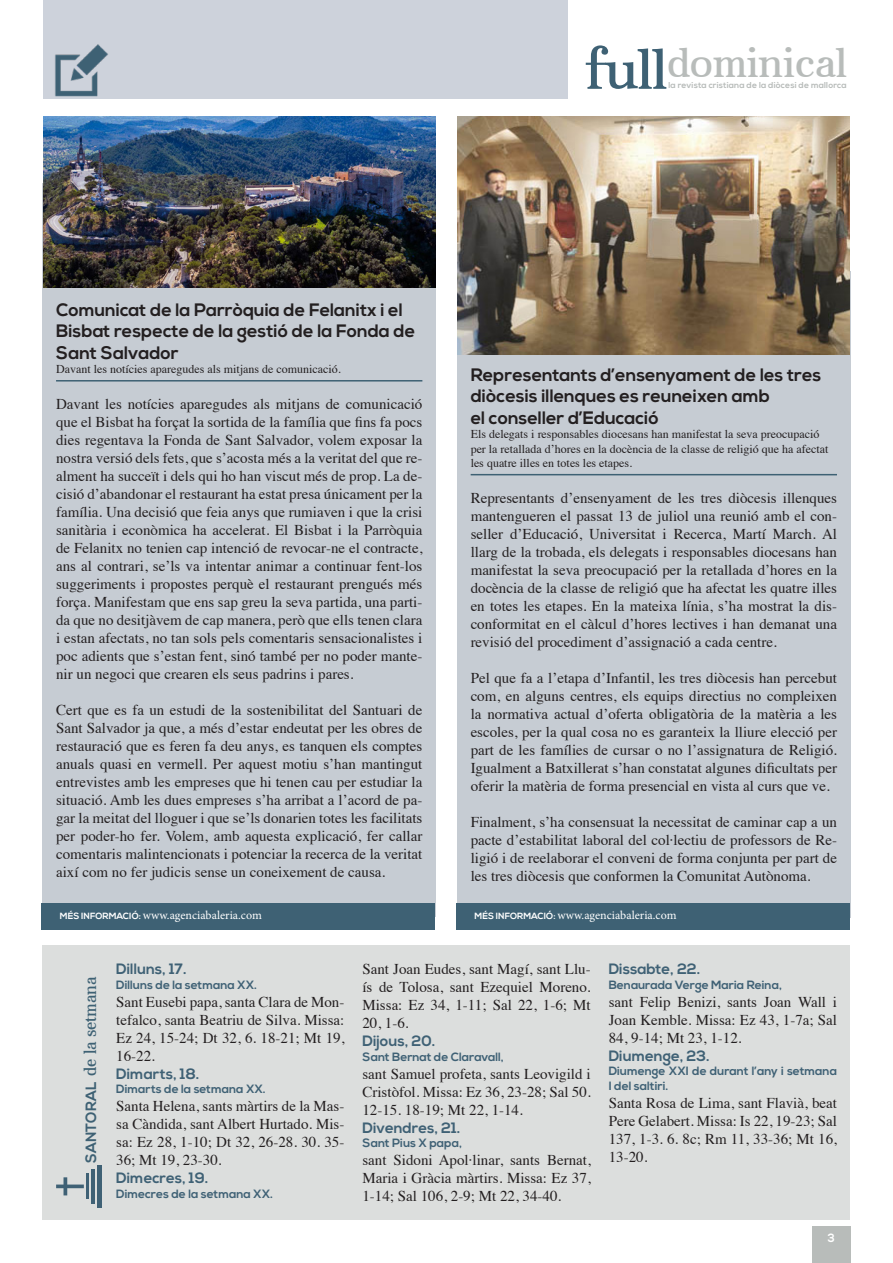
<style>
.page{position:relative;width:893px;height:1263px;background:#fff}
.page>*{position:absolute;margin:0;border:0;box-sizing:border-box;transform-origin:0 0}
.t1{font:56.1px "Aver";color:#3e6174;scale:1.05 1}
.t2{font:40.8px "Aver";letter-spacing:-.01em;color:#b8bcba;scale:1.05 1}
.TITULO_NOTICIA{font:700 18px/21.6px "Nexa";color:#231f20}
.t3{font:17.4px "Aver";color:#3e6174}
.TEXTO_NOTICIAS{font:15px/18px "Times";color:#231f20;text-align:justify}
.TEXTO_SALTORAL{font:15px/18px "Times";color:#231f20;text-align:justify}
.T-1{font:700 15px "Nexa";color:#3f6175}
.SUB_TITULO{font:12px/14.4px "Times";color:#231f20}
.T-2{font:700 12px/14.4px "Nexa";color:#3f6175}
.t4{font:12px "Minion Pro";color:#fff}
.t5{font:700 12px "Nexa";color:#fff;scale:.9 1}
.t6{font:700 8.55px "Nexa";letter-spacing:.01em;color:#b8bcba}
.s1{font-family:"Nexa";font-weight:700;font-size:9px}
.s2{font-family:"Nexa";font-weight:700;font-size:14.85px}
</style>
<div class="page">
<div style="left:812px;top:1226px;width:38px;height:37px;background:#b8bcba"></div>
<div style="left:44px;top:0;width:524px;height:99px;background:#cdd2db"></div>
<img style="left:55px;top:44px;width:53px;height:53px">
<div style="left:43px;top:183px;width:393px;height:734px;background:#c6ccd3"></div>
<hr style="left:56px;top:380px;width:366px;height:1px;background:#3e6174">
<div style="left:42px;top:903px;width:393px;height:27px;background:#3e6174"></div>
<div style="left:43px;top:945px;width:807px;height:275px;background:#dcdedd"></div>
<svg style="left:56px;top:1177px;width:28px;height:18px"></svg>
<hr style="left:87px;top:1173px;width:2px;height:26px;background:#3f6175">
<hr style="left:92px;top:1169px;width:3px;height:34px;background:#3f6175">
<div style="left:97px;top:1165px;width:5px;height:43px;background:#3f6175"></div>
<img style="left:43px;top:116px;width:392px;height:172px">
<div style="left:457px;top:271px;width:393px;height:646px;background:#c6ccd3"></div>
<hr style="left:471px;top:474px;width:366px;height:1px;background:#3e6174">
<div style="left:456px;top:903px;width:394px;height:27px;background:#3e6174"></div>
<img style="left:458px;top:116px;width:392px;height:239px">
<p class="t1" style="left:584px;top:39px;width:81px">full</p>
<p class="t2" style="left:667px;top:41px;width:173px">dominical</p>
<p class="t6" style="left:668px;top:80px;width:180px">la revista cristiana de la diòcesi de mallorca</p>
<p class="TITULO_NOTICIA" style="left:56px;top:299px;width:361px">Comunicat de la Parròquia de Felanitx i el<br>Bisbat respecte de la gestió de la Fonda de<br>Sant Salvador</p>
<p class="SUB_TITULO" style="left:56px;top:361px;width:286px">Davant les notícies aparegudes als mitjans de comunicació.</p>
<p class="TEXTO_NOTICIAS" style="left:56px;top:394px;width:368px">Davant les notícies aparegudes als mitjans de comunicació que el Bisbat ha forçat la sortida de la família que fins fa pocs dies regentava la Fonda de Sant Salvador, volem exposar la nostra versió dels fets, que s’acosta més a la veritat del que re&shy;alment ha succeït i dels qui ho han viscut més de prop. La de&shy;cisió d’abandonar el restaurant ha estat presa únicament per la família. Una decisió que feia anys que rumiaven i que la crisi sanitària i econòmica ha accelerat. El Bisbat i la Parròquia de Felanitx no tenien cap intenció de revocar-ne el contracte, ans al contrari, se’ls va intentar animar a continuar fent-los suggeriments i propostes perquè el restaurant prengués més força. Manifestam que ens sap greu la seva partida, una parti&shy;da que no desitjàvem de cap manera, però que ells tenen clara i estan afectats, no tan sols pels comentaris sensacionalistes i poc adients que s’estan fent, sinó també per no poder mante&shy;nir un negoci que crearen els seus padrins i pares.</p>
<p class="TEXTO_NOTICIAS" style="left:56px;top:700px;width:368px">Cert que es fa un estudi de la sostenibilitat del Santuari de Sant Salvador ja que, a més d’estar endeutat per les obres de restauració que es feren fa deu anys, es tanquen els comptes anuals quasi en vermell. Per aquest motiu s’han mantingut entrevistes amb les empreses que hi tenen cau per estudiar la situació. Amb les dues empreses s’ha arribat a l’acord de pa&shy;gar la meitat del lloguer i que se’ls donarien totes les facilitats per poder-ho fer. Volem, amb aquesta explicació, fer callar comentaris malintencionats i potenciar la recerca de la veritat així com no fer judicis sense un coneixement de causa.</p>
<p class="t4" style="left:60px;top:907px;width:203px"><span class="s1">MÉS INFORMACIÓ:</span> www.agenciabaleria.com</p>
<p class="TITULO_NOTICIA" style="left:471px;top:364px;width:352px">Representants d’ensenyament de les tres diòcesis illenques es reuneixen amb</p>
<p class="TITULO_NOTICIA" style="left:471px;top:408px;width:190px">el conseller d’Educació</p>
<p class="SUB_TITULO" style="left:471px;top:426px;width:359px">Els delegats i responsables diocesans han manifestat la seva preocupació per la retallada d’hores en la docència de la classe de religió que ha afectat les quatre illes en totes les etapes.</p>
<p class="TEXTO_NOTICIAS" style="left:471px;top:488px;width:368px">Representants d’ensenyament de les tres diòcesis illenques mantengueren el passat 13 de juliol una reunió amb el con&shy;seller d’Educació, Universitat i Recerca, Martí March. Al llarg de la trobada, els delegats i responsables diocesans han manifestat la seva preocupació per la retallada d’hores en la docència de la classe de religió que ha afectat les quatre illes en totes les etapes. En la mateixa línia, s’ha mostrat la dis&shy;conformitat en el càlcul d’hores lectives i han demanat una revisió del procediment d’assignació a cada centre.</p>
<p class="TEXTO_NOTICIAS" style="left:471px;top:668px;width:368px">Pel que fa a l’etapa d’Infantil, les tres diòcesis han percebut com, en alguns centres, els equips directius no compleixen la normativa actual d’oferta obligatòria de la matèria a les escoles, per la qual cosa no es garanteix la lliure elecció per part de les famílies de cursar o no l’assignatura de Religió.<br>Igualment a Batxillerat s’han constatat algunes dificultats per oferir la matèria de forma presencial en vista al curs que ve.</p>
<p class="TEXTO_NOTICIAS" style="left:471px;top:812px;width:368px">Finalment, s’ha consensuat la necessitat de caminar cap a un pacte d’estabilitat laboral del col·lectiu de professors de Re&shy;ligió i de reelaborar el conveni de forma conjunta per part de les tres diòcesis que conformen la Comunitat Autònoma.</p>
<p class="t4" style="left:475px;top:907px;width:203px"><span class="s1">MÉS INFORMACIÓ:</span> www.agenciabaleria.com</p>
<p class="t3" style="left:81px;top:1162px;width:187px;rotate:-90deg"><span class="s2">SANTORAL</span> de la setmana</p>
<p class="T-1" style="left:116px;top:960px;width:72px">Dilluns, 17.</p>
<p class="T-2" style="left:116px;top:978px;width:142px">Dilluns de la setmana XX.</p>
<p class="TEXTO_SALTORAL" style="left:116px;top:991px;width:230px">Sant Eusebi papa, santa Clara de Mon&shy;tefalco, santa Beatriu de Silva. Missa:<br>Ez 24, 15-24; Dt 32, 6. 18-21; Mt 19, 16-22.</p>
<p class="T-1" style="left:116px;top:1065px;width:85px">Dimarts, 18.</p>
<p class="T-2" style="left:116px;top:1082px;width:151px">Dimarts de la setmana XX.</p>
<p class="TEXTO_SALTORAL" style="left:116px;top:1096px;width:230px">Santa Helena, sants màrtirs de la Mas&shy;sa Càndida, sant Albert Hurtado. Mis&shy;sa: Ez 28, 1-10; Dt 32, 26-28. 30. 35- 36; Mt 19, 23-30.</p>
<p class="T-1" style="left:116px;top:1169px;width:94px">Dimecres, 19.</p>
<p class="T-2" style="left:116px;top:1187px;width:158px">Dimecres de la setmana XX.</p>
<p class="TEXTO_SALTORAL" style="left:362px;top:959px;width:230px">Sant Joan Eudes, sant Magí, sant Llu&shy;ís de Tolosa, sant Ezequiel Moreno.<br>Missa: Ez 34, 1-11; Sal 22, 1-6; Mt 20, 1-6.</p>
<p class="T-1" style="left:362px;top:1032px;width:75px">Dijous, 20.</p>
<p class="T-2" style="left:362px;top:1050px;width:143px">Sant Bernat de Claravall,</p>
<p class="TEXTO_SALTORAL" style="left:362px;top:1063px;width:230px">sant Samuel profeta, sants Leovigild i Cristòfol. Missa: Ez 36, 23-28; Sal 50.<br>12-15. 18-19; Mt 22, 1-14.</p>
<p class="T-1" style="left:362px;top:1119px;width:99px">Divendres, 21.</p>
<p class="T-2" style="left:362px;top:1136px;width:101px">Sant Pius X papa,</p>
<p class="TEXTO_SALTORAL" style="left:362px;top:1150px;width:230px">sant Sidoni Apol·linar, sants Bernat, Maria i Gràcia màrtirs. Missa: Ez 37, 1-14; Sal 106, 2-9; Mt 22, 34-40.</p>
<p class="T-1" style="left:609px;top:960px;width:93px">Dissabte, 22.</p>
<p class="T-2" style="left:609px;top:978px;width:175px">Benaurada Verge Maria Reina,</p>
<p class="TEXTO_SALTORAL" style="left:609px;top:991px;width:230px">sant Felip Benizi, sants Joan Wall i Joan Kemble. Missa: Ez 43, 1-7a; Sal 84, 9-14; Mt 23, 1-12.</p>
<p class="T-1" style="left:609px;top:1047px;width:103px">Diumenge, 23.</p>
<p class="T-2" style="left:609px;top:1064px;width:230px">Diumenge XXI de durant l’any i setmana<br>I del saltiri.</p>
<p class="TEXTO_SALTORAL" style="left:609px;top:1092px;width:230px">Santa Rosa de Lima, sant Flavià, beat Pere Gelabert. Missa: Is 22, 19-23; Sal 137, 1-3. 6. 8c; Rm 11, 33-36; Mt 16, 13-20.</p>
<p class="t5" style="left:828px;top:1230px;width:9px">3</p>
</div>
